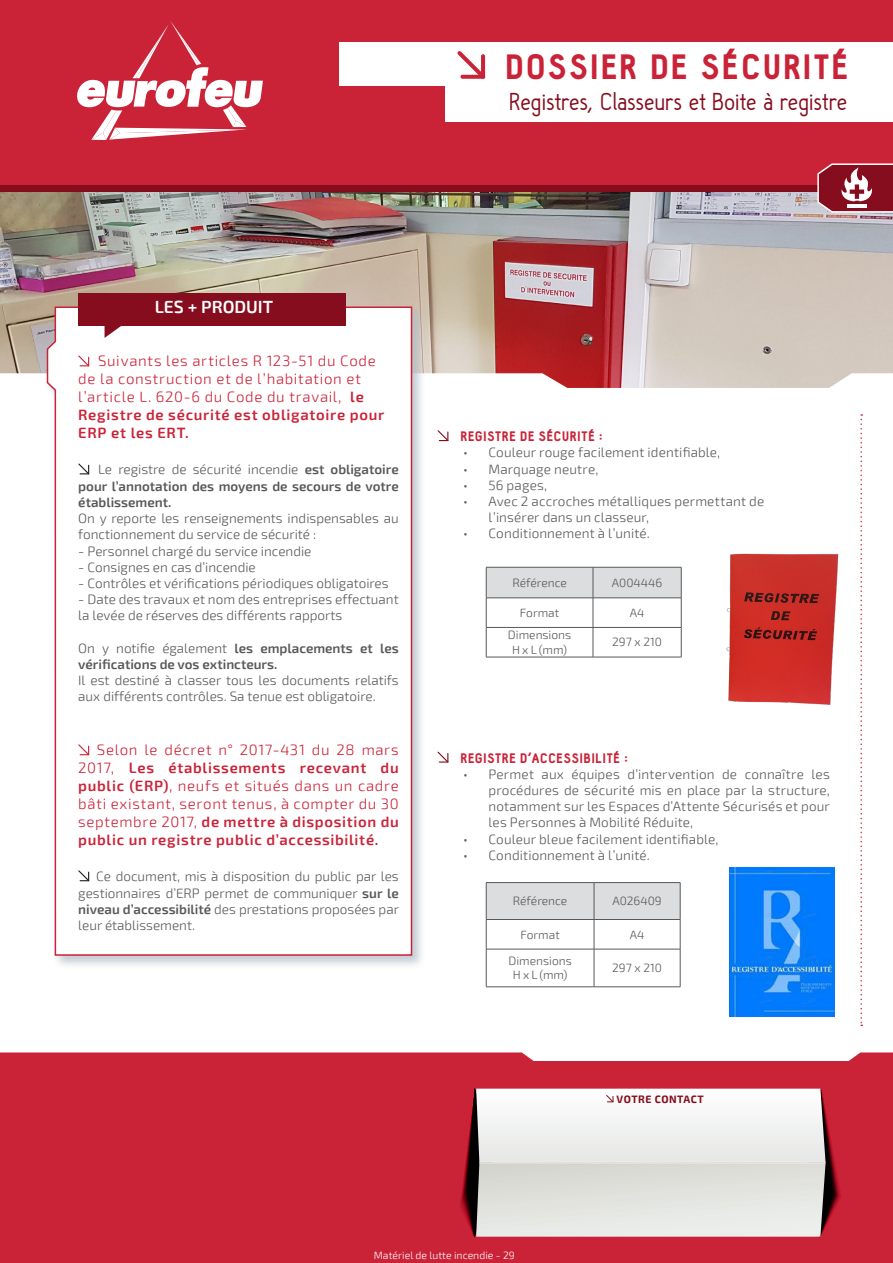
<style>
.page{position:relative;width:893px;height:1263px;background:#fff}
.page>*{position:absolute;margin:0;border:0;box-sizing:border-box;transform-origin:0 0}
.titre_fiche_produits{font:900 34.5px "Hallosans";letter-spacing:.08em;color:#ca2338}
.t1{font:25.5px "Hallo Sans";letter-spacing:-.01em;color:#850d1d}
.t2{font:600 17.55px "Exo 2";letter-spacing:-.005em;color:#fff}
.t3{font:300 15px/18px "Exo 2";letter-spacing:.045em;color:#ca2338}
.titre_fiche_produits-2{font:300 13.5px/16.2px "Exo 2";color:#57585a}
.titre_fiche_produits-3{font:600 13.5px/16.2px "Exo 2";color:#57585a;text-align:justify}
.t4{font:900 13.5px "Hallosans";letter-spacing:.06em;color:#ca2338}
.titre_fiche_produits-4{font:300 12px "Exo 2";color:#57585a}
.t5{font:300 10.5px "Exo 2";color:#fff}
.t6{font:700 10.5px "Exo 2";letter-spacing:.045em;color:#850d1d}
.s1{font-weight:600}
.s2{font-weight:300}
</style>
<div class="page">
<div style="left:0;top:1052px;width:893px;height:211px;background:#ca2338"></div>
<img style="left:0;top:191px;width:893px;height:197px">
<div style="left:0;top:0;width:893px;height:188px;background:#ca2338"></div>
<div style="left:0;top:185px;width:893px;height:6px;background:#850d1d"></div>
<svg style="left:860px;top:414px;width:2px;height:612px"></svg>
<div style="left:339px;top:43px;width:554px;height:43px;background:#fff"></div>
<div style="left:446px;top:75px;width:447px;height:47px;background:#fff"></div>
<svg style="left:457px;top:51px;width:29px;height:28px"></svg>
<svg style="left:437px;top:430px;width:12px;height:12px"></svg>
<svg style="left:816px;top:163px;width:77px;height:51px"></svg>
<div style="left:45px;top:304px;width:381px;height:666px;background:#b2bbc6;opacity:.75"></div>
<svg style="left:46px;top:306px;width:367px;height:650px"></svg>
<div style="left:78px;top:293px;width:268px;height:32px;background:#850d1d"></div>
<svg style="left:105px;top:325px;width:24px;height:13px"></svg>
<svg style="left:77px;top:354px;width:13px;height:13px"></svg>
<svg style="left:77px;top:462px;width:13px;height:13px"></svg>
<svg style="left:77px;top:743px;width:13px;height:13px"></svg>
<svg style="left:77px;top:869px;width:13px;height:13px"></svg>
<hr style="left:593px;top:657px;width:88px;height:1px;background:#57585a">
<hr style="left:486px;top:657px;width:107px;height:1px;background:#57585a">
<svg style="left:486px;top:567px;width:180px;height:90px"></svg>
<img style="left:730px;top:868px;width:104px;height:148px">
<hr style="left:594px;top:949px;width:86px;height:1px;background:#57585a">
<hr style="left:594px;top:986px;width:86px;height:1px;background:#57585a">
<hr style="left:486px;top:949px;width:108px;height:1px;background:#57585a">
<hr style="left:486px;top:949px;width:1px;height:38px;background:#57585a">
<hr style="left:486px;top:986px;width:108px;height:1px;background:#57585a">
<hr style="left:594px;top:949px;width:1px;height:38px;background:#57585a">
<svg style="left:486px;top:882px;width:195px;height:67px"></svg>
<hr style="left:680px;top:949px;width:1px;height:38px;background:#57585a">
<svg style="left:437px;top:751px;width:12px;height:12px"></svg>
<img style="left:666px;top:508px;width:196px;height:273px">
<svg style="left:77px;top:21px;width:186px;height:119px"></svg>
<svg style="left:459px;top:1089px;width:383px;height:148px"></svg>
<p class="titre_fiche_produits" style="left:505px;top:48px;width:344px">DOSSIER DE SÉCURITÉ</p>
<p class="t1" style="left:509px;top:88px;width:340px">Registres, Classeurs et Boite à registre</p>
<p class="t2" style="left:155px;top:297px;width:120px">LES + PRODUIT</p>
<p class="t3" style="left:78px;top:352px;width:307px;text-indent:20px">Suivants les articles R 123-51 du Code de la construction et de l’habitation et l’article L. 620-6 du Code du travail, <span class="s1">le Registre de sécurité est obligatoire pour ERP et les ERT.</span></p>
<p class="titre_fiche_produits-3" style="left:78px;top:462px;width:322px;text-indent:20px"><span class="s2">Le registre de sécurité incendie</span> est obligatoire pour l’annotation des moyens de secours de votre établissement.</p>
<p class="titre_fiche_produits-2" style="left:78px;top:510px;width:322px">On y reporte les renseignements indispensables au fonctionnement du service de sécurité :</p>
<p class="titre_fiche_produits-2" style="left:78px;top:543px;width:235px">- Personnel chargé du service incendie</p>
<p class="titre_fiche_produits-2" style="left:78px;top:559px;width:179px">- Consignes en cas d’incendie</p>
<p class="titre_fiche_produits-2" style="left:78px;top:575px;width:312px">- Contrôles et vérifications périodiques obligatoires</p>
<p class="titre_fiche_produits-2" style="left:78px;top:591px;width:322px">- Date des travaux et nom des entreprises effectuant la levée de réserves des différents rapports</p>
<p class="titre_fiche_produits-3" style="left:78px;top:640px;width:322px"><span class="s2">On y notifie également</span> les emplacements et les vérifications de vos extincteurs.</p>
<p class="titre_fiche_produits-2" style="left:78px;top:672px;width:322px">Il est destiné à classer tous les documents relatifs aux différents contrôles. Sa tenue est obligatoire.</p>
<p class="t3" style="left:78px;top:741px;width:322px;text-align:justify;text-indent:19px">Selon le décret n° 2017-431 du 28 mars 2017, <span class="s1">Les établissements recevant du public (ERP)</span>, neufs et situés dans un cadre bâti existant, seront tenus, à compter du 30 septembre 2017, <span class="s1">de mettre à disposition du public un registre public d’accessibilité.</span></p>
<p class="titre_fiche_produits-2" style="left:78px;top:869px;width:322px;text-align:justify;text-indent:18px">Ce document, mis à disposition du public par les gestionnaires d’ERP permet de communiquer <span class="s1">sur le niveau d’accessibilité</span> des prestations proposées par leur établissement.</p>
<p class="t4" style="left:461px;top:429px;width:144px">REGISTRE DE SÉCURITÉ :</p>
<p class="titre_fiche_produits-2" style="left:463px;top:445px;width:259px">• Couleur rouge facilement identifiable,</p>
<p class="titre_fiche_produits-2" style="left:463px;top:461px;width:137px">• Marquage neutre,</p>
<p class="titre_fiche_produits-2" style="left:463px;top:477px;width:86px">• 56 pages,</p>
<p class="titre_fiche_produits-2" style="left:488px;top:493px;width:277px;text-indent:-26px">• Avec 2 accroches métalliques permettant de l’insérer dans un classeur,</p>
<p class="titre_fiche_produits-2" style="left:463px;top:526px;width:188px">• Conditionnement à l’unité.</p>
<p class="titre_fiche_produits-4" style="left:512px;top:576px;width:56px">Référence</p>
<p class="titre_fiche_produits-4" style="left:612px;top:576px;width:52px">A004446</p>
<p class="titre_fiche_produits-4" style="left:520px;top:606px;width:41px">Format</p>
<p class="titre_fiche_produits-4" style="left:630px;top:606px;width:16px">A4</p>
<p class="titre_fiche_produits-4" style="left:508px;top:628px;width:65px">Dimensions</p>
<p class="titre_fiche_produits-4" style="left:512px;top:642px;width:57px">H x L (mm)</p>
<p class="titre_fiche_produits-4" style="left:612px;top:635px;width:51px">297 x 210</p>
<p class="t4" style="left:461px;top:750px;width:169px">REGISTRE D’ACCESSIBILITÉ :</p>
<p class="titre_fiche_produits-2" style="left:488px;top:766px;width:343px;text-align:justify;text-indent:-26px">• Permet aux équipes d’intervention de connaître les procédures de sécurité mis en place par la structure, notamment sur les Espaces d’Attente Sécurisés et pour les Personnes à Mobilité Réduite,</p>
<p class="titre_fiche_produits-2" style="left:463px;top:831px;width:257px">• Couleur bleue facilement identifiable,</p>
<p class="titre_fiche_produits-2" style="left:463px;top:847px;width:188px">• Conditionnement à l’unité.</p>
<p class="titre_fiche_produits-4" style="left:513px;top:894px;width:56px">Référence</p>
<p class="titre_fiche_produits-4" style="left:612px;top:894px;width:51px">A026409</p>
<p class="titre_fiche_produits-4" style="left:520px;top:927px;width:41px">Format</p>
<p class="titre_fiche_produits-4" style="left:630px;top:927px;width:16px">A4</p>
<p class="titre_fiche_produits-4" style="left:508px;top:954px;width:65px">Dimensions</p>
<p class="titre_fiche_produits-4" style="left:513px;top:968px;width:56px">H x L (mm)</p>
<p class="titre_fiche_produits-4" style="left:612px;top:961px;width:51px">297 x 210</p>
<p class="t6" style="left:617px;top:1093px;width:89px">VOTRE CONTACT</p>
<p class="t5" style="left:374px;top:1249px;width:143px">Matériel de lutte incendie - 29</p>
</div>
